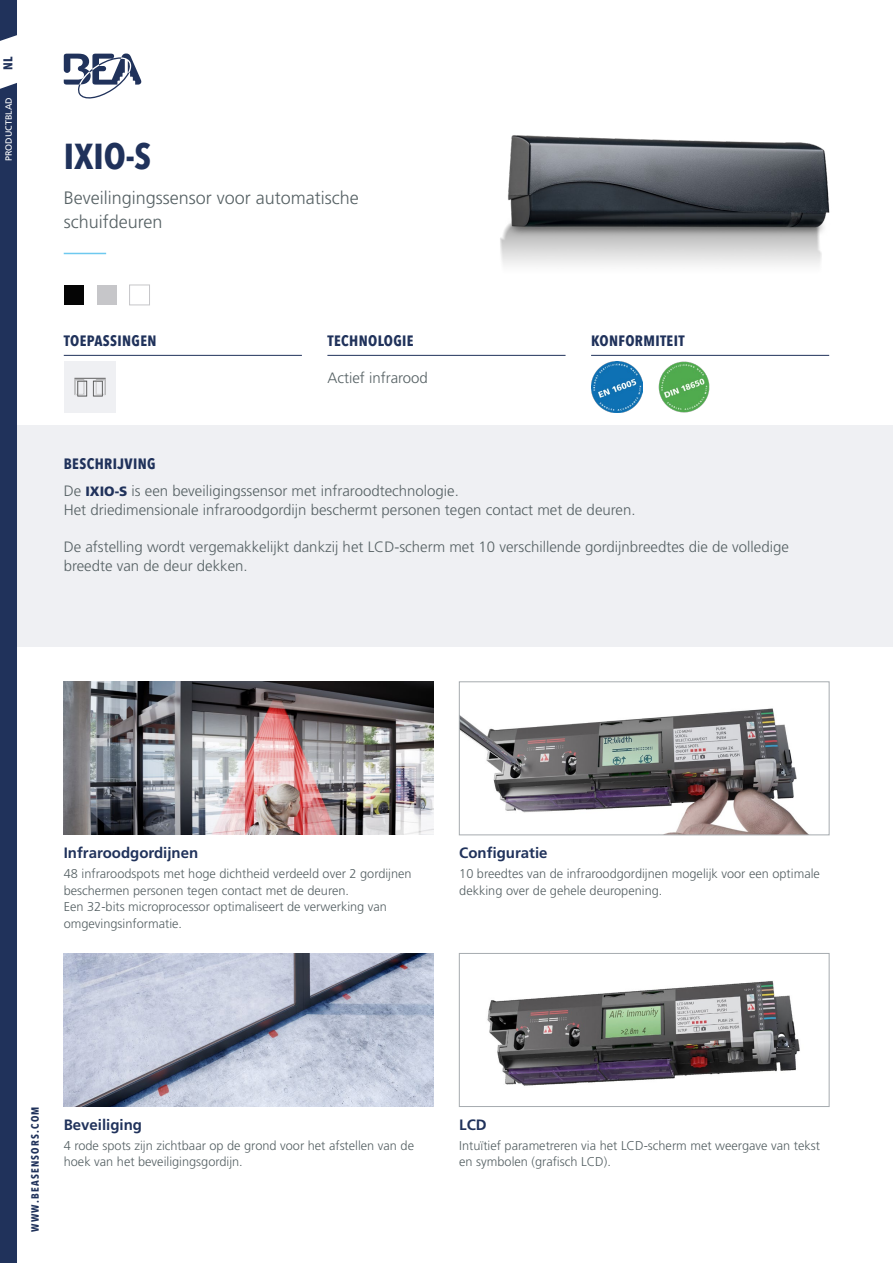
<style>
.page{position:relative;width:893px;height:1263px;background:#fff}
.page>*{position:absolute;margin:0;border:0;box-sizing:border-box;transform-origin:0 0}
.t1{font:700 36px "Avenir Next Condensed";color:#20325b}
.t2{font:300 18px/24px "Frutiger LT Std";color:#566164}
.t3{font:300 15px/19.5px "Frutiger LT Std";color:#566164}
.t4{font:700 15px "Avenir Next Condensed";letter-spacing:.025em;color:#20325b}
.t5{font:700 15px "Frutiger LT Std";color:#20325b}
.t6{font:300 12.75px/16.5px "Frutiger LT Std";color:#566164}
.t7{font:700 12.75px "Avenir Next Condensed";color:#20325b}
.t8{font:700 10.5px "Avenir Next Condensed";letter-spacing:.12em;color:#20325b}
.t9{font:9px "Frutiger LT Std";color:#fff}
.s1{font-weight:900;font-size:13.5px;color:#20325b}
</style>
<div class="page">
<div style="left:17px;top:425px;width:876px;height:221px;background:#eff0f3"></div>
<div style="left:0;top:83px;width:17px;height:1180px;background:#20325b"></div>
<svg style="left:0;top:0;width:17px;height:41px"></svg>
<svg style="left:64px;top:54px;width:77px;height:45px"></svg>
<div style="left:97px;top:285px;width:20px;height:20px;background:#c6c6c9"></div>
<div style="left:129px;top:285px;width:21px;height:20px;border:1px solid #c6c6c9"></div>
<div style="left:64px;top:285px;width:20px;height:20px;background:#050505"></div>
<img style="left:500px;top:135px;width:330px;height:130px">
<img style="left:64px;top:362px;width:51px;height:51px">
<img style="left:64px;top:682px;width:370px;height:153px">
<img style="left:461px;top:708px;width:347px;height:125px">
<div style="left:459px;top:682px;width:370px;height:153px;border:1px solid #a6abaf"></div>
<img style="left:487px;top:981px;width:313px;height:105px">
<div style="left:459px;top:953px;width:370px;height:154px;border:1px solid #a6abaf"></div>
<img style="left:64px;top:953px;width:370px;height:153px">
<img style="left:591px;top:362px;width:51px;height:51px">
<img style="left:659px;top:362px;width:51px;height:51px">
<hr style="left:64px;top:253px;width:42px;height:1px;background:#6ec9ef">
<hr style="left:327px;top:355px;width:239px;height:1px;background:#20325b">
<hr style="left:64px;top:355px;width:238px;height:1px;background:#20325b">
<hr style="left:591px;top:355px;width:238px;height:1px;background:#20325b">
<p class="t7" style="left:0;top:70px;width:16px;rotate:-90deg">NL</p>
<p class="t9" style="left:4px;top:161px;width:65px;rotate:-90deg">PRODUCTBLAD</p>
<h1 class="t1" style="left:64px;top:134px;width:89px">IXIO-S</h1>
<h2 class="t2" style="left:64px;top:186px;width:297px">Beveilingingssensor voor automatische schuifdeuren</h2>
<p class="t4" style="left:64px;top:331px;width:94px">TOEPASSINGEN</p>
<p class="t4" style="left:327px;top:331px;width:88px">TECHNOLOGIE</p>
<p class="t4" style="left:591px;top:331px;width:95px">KONFORMITEIT</p>
<p class="t4" style="left:64px;top:454px;width:93px">BESCHRIJVING</p>
<p class="t3" style="left:327px;top:368px;width:102px">Actief infrarood</p>
<p class="t3" style="left:64px;top:481px;width:573px">De <span class="s1">IXIO-S</span> is een beveiligingssensor met infraroodtechnologie.<br>Het driedimensionale infraroodgordijn beschermt personen tegen contact met de deuren.</p>
<p class="t3" style="left:64px;top:537px;width:727px">De afstelling wordt vergemakkelijkt dankzij het LCD-scherm met 10 verschillende gordijnbreedtes die de volledige breedte van de deur dekken.</p>
<p class="t5" style="left:64px;top:844px;width:136px">Infraroodgordijnen</p>
<p class="t6" style="left:64px;top:866px;width:349px">48 infraroodspots met hoge dichtheid verdeeld over 2 gordijnen beschermen personen tegen contact met de deuren.<br>Een 32-bits microprocessor optimaliseert de verwerking van omgevingsinformatie.</p>
<p class="t5" style="left:459px;top:844px;width:90px">Configuratie</p>
<p class="t6" style="left:459px;top:866px;width:362px">10 breedtes van de infraroodgordijnen mogelijk voor een optimale dekking over de gehele deuropening.</p>
<p class="t8" style="left:29px;top:1232px;width:127px;rotate:-90deg">WWW.BEASENSORS.COM</p>
<p class="t5" style="left:64px;top:1116px;width:80px">Beveiliging</p>
<p class="t6" style="left:64px;top:1137px;width:352px">4 rode spots zijn zichtbaar op de grond voor het afstellen van de hoek van het beveiligingsgordijn.</p>
<p class="t5" style="left:459px;top:1116px;width:29px">LCD</p>
<p class="t6" style="left:459px;top:1137px;width:362px">Intuïtief parametreren via het LCD-scherm met weergave van tekst en symbolen (grafisch LCD).</p>
</div>
